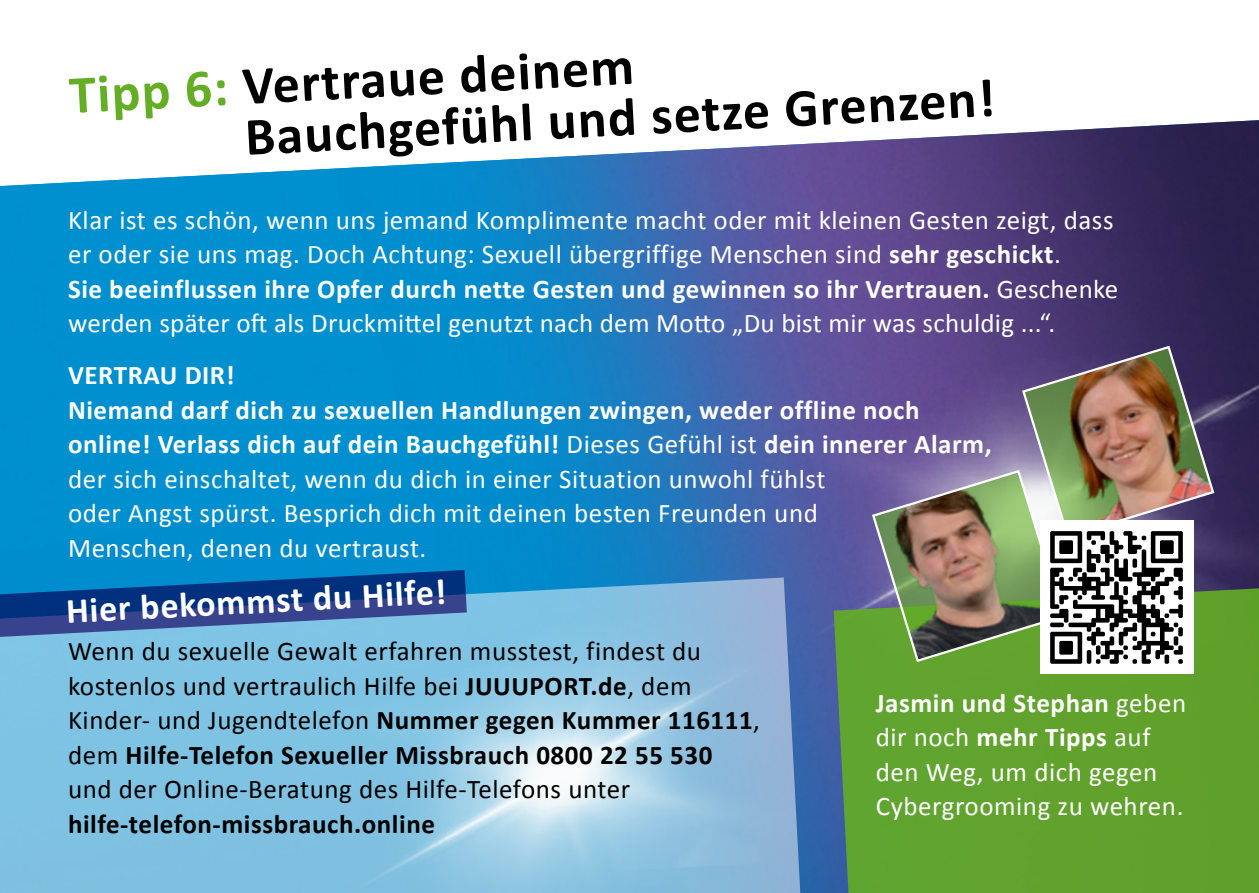
<style>
.page{position:relative;width:1259px;height:893px;background:#fff}
.page>*{position:absolute;margin:0;border:0;box-sizing:border-box;transform-origin:0 0}
.t1{font:700 54px/51px "Calibri";color:#000}
.t2{font:700 36px "Calibri";color:#fff}
.t3{font:27px/34.5px "Calibri";letter-spacing:.02em;color:#fff}
.t4{font:27px/34.5px "Calibri";letter-spacing:.02em;color:#000}
.t5{font:700 27px "Calibri";letter-spacing:.02em;color:#000}
.s1{color:#63ae24}
.s2{font-weight:700}
</style>
<div class="page">
<img style="left:0;top:120px;width:1259px;height:381px">
<div style="left:0;top:501px;width:41px;height:69px;background:#008fcf"></div>
<div style="left:41px;top:501px;width:792px;height:392px;background:#008cce"></div>
<img style="left:514px;top:254px;width:745px;height:582px">
<img style="left:0;top:120px;width:214px;height:288px">
<div style="left:833px;top:585px;width:426px;height:308px;background:#60a22e"></div>
<svg style="left:0;top:577px;width:808px;height:316px;background:#89c1e0"></svg>
<svg style="left:0;top:570px;width:467px;height:68px;background:#2762a4"></svg>
<div style="left:1040px;top:521px;width:153px;height:153px;background:#fff"></div>
<img style="left:870px;top:344px;width:345px;height:320px">
<h1 class="t1" style="left:241px;top:59px;width:752px;text-indent:-173px;rotate:-3deg"><span class="s1">Tipp 6:</span> Vertraue deinem<br>Bauchgefühl und setze Grenzen!</h1>
<p class="t3" style="left:68px;top:202px;width:1051px">Klar ist es schön, wenn uns jemand Komplimente macht oder mit kleinen Gesten zeigt, dass er oder sie uns mag. Doch Achtung: Sexuell übergriffige Menschen sind <span class="s2">sehr geschickt</span>.<br><span class="s2">Sie beeinflussen ihre Opfer durch nette Gesten und gewinnen so ihr Vertrauen.</span> Geschenke werden später oft als Druckmittel genutzt nach dem Motto „Du bist mir was schuldig ...“.</p>
<p class="t3" style="left:68px;top:357px;width:925px"><span class="s2">VERTRAU DIR!<br>Niemand darf dich zu sexuellen Handlungen zwingen, weder offline noch online! Verlass dich auf dein Bauchgefühl!</span> Dieses Gefühl ist <span class="s2">dein innerer Alarm, </span>der sich einschaltet, wenn du dich in einer Situation unwohl fühlst<br>oder Angst spürst. Besprich dich mit deinen besten Freunden und<br>Menschen, denen du vertraust.</p>
<h2 class="t2" style="left:65px;top:586px;width:382px;rotate:-3deg">Hier bekommst du Hilfe!</h2>
<p class="t4" style="left:68px;top:633px;width:693px">Wenn du sexuelle Gewalt erfahren musstest, findest du kostenlos und vertraulich Hilfe bei <span class="s2">JUUUPORT.de</span>, dem Kinder- und Jugendtelefon <span class="s2">Nummer gegen Kummer 116111</span>, dem <span class="s2">Hilfe-Telefon Sexueller Missbrauch 0800 22 55 530 </span>und der Online-Beratung des Hilfe-Telefons unter</p>
<p class="t5" style="left:68px;top:805px;width:368px">hilfe-telefon-missbrauch.online</p>
<p class="t3" style="left:875px;top:685px;width:312px"><span class="s2">Jasmin und Stephan</span> geben dir noch <span class="s2">mehr Tipps</span> auf den Weg, um dich gegen<br>Cybergrooming zu wehren.</p>
</div>
